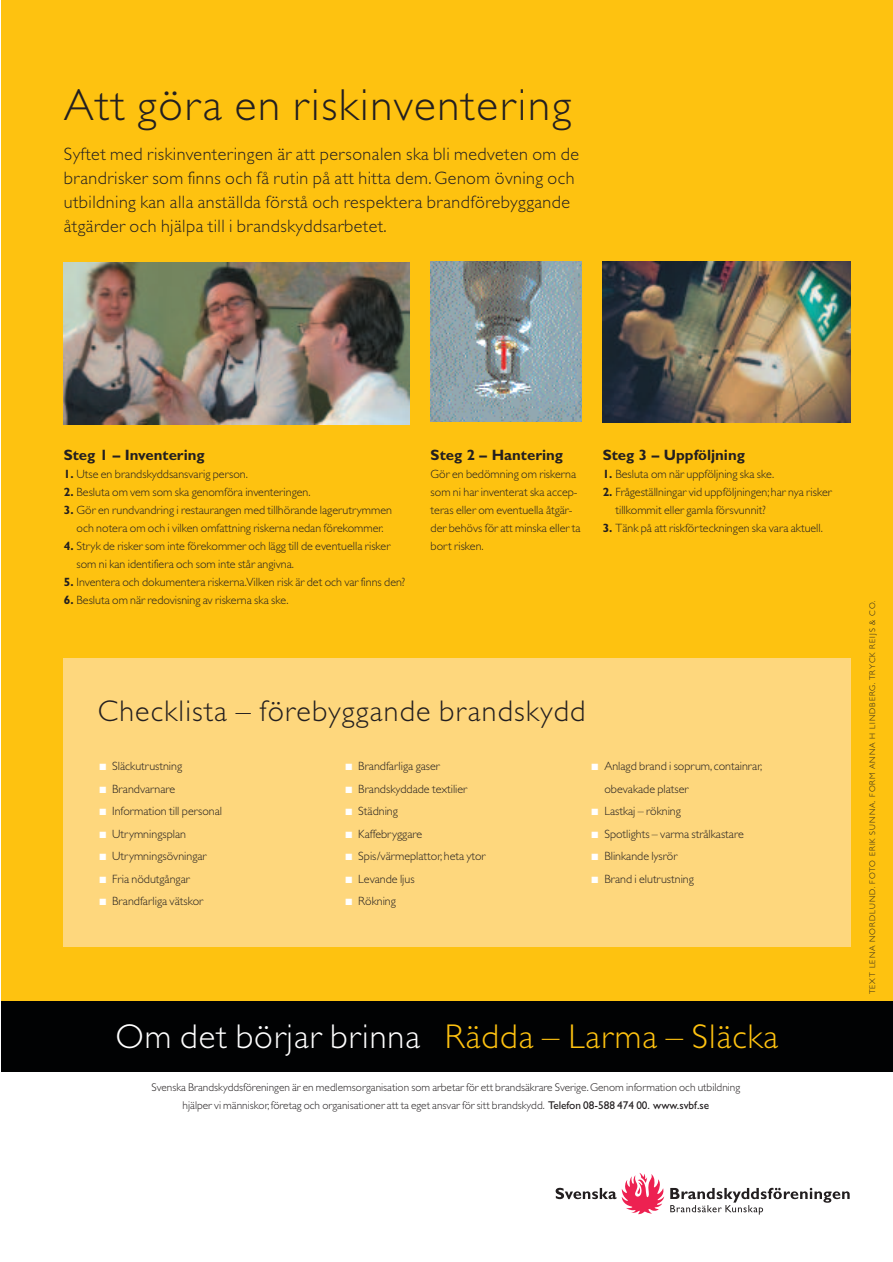
<style>
.page{position:relative;width:893px;height:1262px;background:#fff}
.page>*{position:absolute;margin:0;border:0;box-sizing:border-box;transform-origin:0 0}
.t1{font:300 45px "Gill Sans";letter-spacing:.04em;color:#231f20}
.t2{font:300 34.5px "Gill Sans";letter-spacing:.03em;color:#fec210}
.t3{font:300 30px "Gill Sans";letter-spacing:.04em;color:#231f20}
.t4{font:300 18px/24px "Gill Sans";letter-spacing:.025em;color:#231f20}
.t5{font:700 15px "Gill Sans";color:#231f20}
.t6{font:300 12px/18px "Gill Sans";color:#231f20}
.t7{font:300 11.25px/18px "Gill Sans";color:#231f20;text-align:center}
.t8{font:300 8.25px "Gill Sans";letter-spacing:.125em;color:#231f20}
.s1{font-weight:700}
.s2{color:#fff}
.s3{font-weight:400}
</style>
<div class="page">
<div style="left:1px;top:0;width:891px;height:1029px;background:#fec210"></div>
<div style="left:64px;top:658px;width:786px;height:288px;background:#fed77d"></div>
<img style="left:64px;top:262px;width:345px;height:162px">
<img style="left:602px;top:262px;width:248px;height:160px">
<div style="left:1px;top:1001px;width:891px;height:71px;background:#010203"></div>
<img style="left:430px;top:262px;width:151px;height:160px">
<svg style="left:555px;top:1173px;width:109px;height:41px"></svg>
<svg style="left:670px;top:1187px;width:179px;height:27px"></svg>
<h1 class="t1" style="left:64px;top:89px;width:509px">Att göra en riskinventering</h1>
<p class="t4" style="left:64px;top:144px;width:517px">Syftet med riskinventeringen är att personalen ska bli medveten om de brandrisker som finns och få rutin på att hitta dem. Genom övning och utbildning kan alla anställda förstå och respektera brandförebyggande åtgärder och hjälpa till i brandskyddsarbetet.</p>
<p class="t5" style="left:64px;top:450px;width:142px">Steg 1 – Inventering</p>
<p class="t6" style="left:64px;top:466px;width:185px"><span class="s1">1.</span> Utse en brandskyddsansvarig person.</p>
<p class="t6" style="left:64px;top:484px;width:248px"><span class="s1">2.</span> Besluta om vem som ska genomföra inventeringen.</p>
<p class="t6" style="left:64px;top:502px;width:330px;text-align:center"><span class="s1">3.</span> Gör en rundvandring i restaurangen med tillhörande lagerutrymmen och notera om och i vilken omfattning riskerna nedan förekommer.</p>
<p class="t6" style="left:77px;top:538px;width:315px;text-indent:-13px"><span class="s1">4.</span> Stryk de risker som inte förekommer och lägg till de eventuella risker som ni kan identifiera och som inte står angivna.</p>
<p class="t6" style="left:64px;top:574px;width:343px"><span class="s1">5.</span> Inventera och dokumentera riskerna.Vilken risk är det och var finns den?</p>
<p class="t6" style="left:64px;top:592px;width:226px"><span class="s1">6.</span> Besluta om när redovisning av riskerna ska ske.</p>
<p class="t5" style="left:430px;top:450px;width:134px">Steg 2 – Hantering</p>
<p class="t6" style="left:430px;top:466px;width:151px">Gör en bedömning om riskerna som ni har inventerat ska accep&shy;teras eller om eventuella åtgär&shy;der behövs för att minska eller ta bort risken.</p>
<p class="t5" style="left:602px;top:450px;width:144px">Steg 3 – Uppföljning</p>
<p class="t6" style="left:602px;top:466px;width:173px"><span class="s1">1.</span> Besluta om när uppföljning ska ske.</p>
<p class="t6" style="left:615px;top:484px;width:218px;text-indent:-13px"><span class="s1">2.</span> Frågeställningar vid uppföljningen;har nya risker tillkommit eller gamla försvunnit?</p>
<p class="t6" style="left:602px;top:520px;width:222px"><span class="s1">3.</span> Tänk på att riskförteckningen ska vara aktuell.</p>
<h3 class="t3" style="left:98px;top:701px;width:489px">Checklista – förebyggande brandskydd</h3>
<p class="t6" style="left:99px;top:758px;width:84px"><span class="s2">■</span> Släckutrustning</p>
<p class="t6" style="left:99px;top:781px;width:77px"><span class="s2">■</span> Brandvarnare</p>
<p class="t6" style="left:99px;top:803px;width:124px"><span class="s2">■</span> Information till personal</p>
<p class="t6" style="left:99px;top:826px;width:88px"><span class="s2">■</span> Utrymningsplan</p>
<p class="t6" style="left:99px;top:848px;width:109px"><span class="s2">■</span> Utrymningsövningar</p>
<p class="t6" style="left:99px;top:871px;width:92px"><span class="s2">■</span> Fria nödutgångar</p>
<p class="t6" style="left:99px;top:893px;width:105px"><span class="s2">■</span> Brandfarliga vätskor</p>
<p class="t6" style="left:345px;top:758px;width:96px"><span class="s2">■</span> Brandfarliga gaser</p>
<p class="t6" style="left:345px;top:781px;width:123px"><span class="s2">■</span> Brandskyddade textilier</p>
<p class="t6" style="left:345px;top:803px;width:54px"><span class="s2">■</span> Städning</p>
<p class="t6" style="left:345px;top:826px;width:78px"><span class="s2">■</span> Kaffebryggare</p>
<p class="t6" style="left:345px;top:848px;width:142px"><span class="s2">■</span> Spis/värmeplattor,heta ytor</p>
<p class="t6" style="left:345px;top:871px;width:71px"><span class="s2">■</span> Levande ljus</p>
<p class="t6" style="left:345px;top:893px;width:52px"><span class="s2">■</span> Rökning</p>
<p class="t6" style="left:604px;top:756px;width:159px;line-height:22.5px;text-indent:-13px"><span class="s2">■</span> Anlagd brand i soprum,containrar, obevakade platser</p>
<p class="t6" style="left:591px;top:803px;width:91px"><span class="s2">■</span> Lastkaj – rökning</p>
<p class="t6" style="left:591px;top:826px;width:154px"><span class="s2">■</span> Spotlights – varma strålkastare</p>
<p class="t6" style="left:591px;top:848px;width:87px"><span class="s2">■</span> Blinkande lysrör</p>
<p class="t6" style="left:591px;top:871px;width:104px"><span class="s2">■</span> Brand i elutrustning</p>
<h2 class="t2" style="left:115px;top:1024px;width:664px"><span class="s2">Om det börjar brinna</span> Rädda – Larma – Släcka</h2>
<p class="t7" style="left:151px;top:1079px;width:590px">Svenska Brandskyddsföreningen är en medlemsorganisation som arbetar för ett brandsäkrare Sverige.Genom information och utbildning hjälper vi människor,företag och organisationer att ta eget ansvar för sitt brandskydd. <span class="s3">Telefon 08-588 474 00. www.svbf.se</span></p>
<p class="t8" style="left:869px;top:994px;width:395px;rotate:-90deg">TEXT LENA NORDLUND. FOTO ERIK SUNNA. FORM ANNA H LINDBERG.TRYCK REIJS &amp; CO.</p>
</div>
